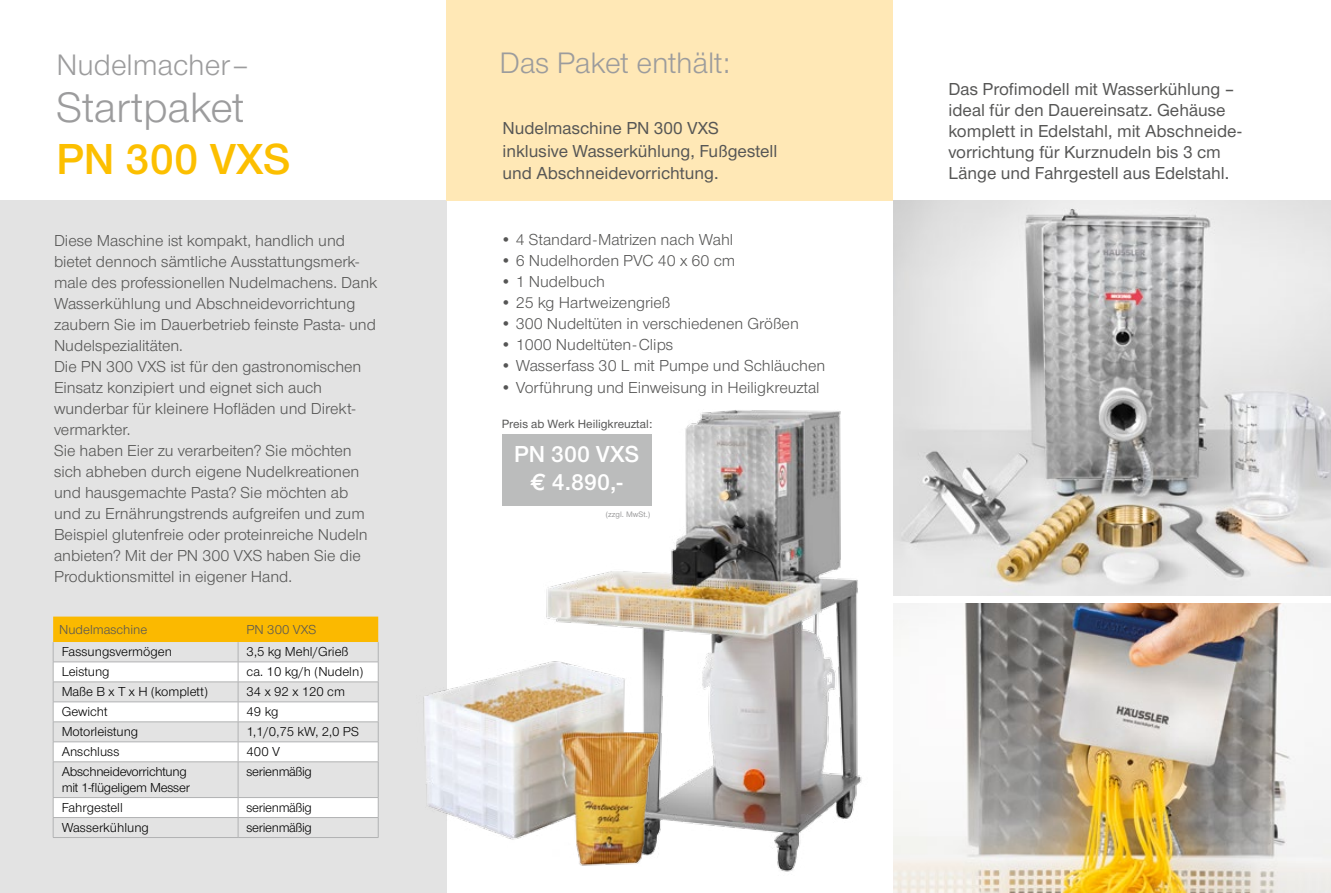
<style>
.page{position:relative;width:1331px;height:893px;background:#fff}
.page>*{position:absolute;margin:0;border:0;box-sizing:border-box;transform-origin:0 0}
.t1{font:45px "Nimbus San Nov Sem Bol";color:#fcbf00}
.t2{font:44.1px "Nimbus San Nov";color:#9c9c9d}
.t3{font:30.75px "Nimbus San Nov";color:#9c9c9d}
.t4{font:24px/28.8px "Nimbus San Nov Sem Bol";color:#fff;text-align:center}
.t5{font:500 18px/21px "Nimbus San Nov";color:#565655}
.t6{font:16.5px/21px "Nimbus San Nov";color:#565655}
.t7{font:13.5px/16.2px "Nimbus San Nov";letter-spacing:-.005em;color:#000}
.t8{font:13.5px "Nimbus San Nov";letter-spacing:-.025em;color:#000}
.t9{font:13.5px "Nimbus San Nov";color:#565655}
.t10{font:500 12.45px "Nimbus San Nov";color:#565655}
.t11{font:500 8.25px "Nimbus San Nov";color:#9c9c9d}
</style>
<div class="page">
<img style="left:535px;top:410px;width:327px;height:462px">
<div style="left:0;top:201px;width:446px;height:692px;background:#e3e3e3"></div>
<div style="left:446px;top:0;width:447px;height:201px;background:#ffe8b6"></div>
<svg style="left:54px;top:763px;width:324px;height:54px"></svg>
<hr style="left:53px;top:762px;width:1px;height:35px;background:#b1b2b3">
<hr style="left:238px;top:762px;width:1px;height:35px;background:#b1b2b3">
<hr style="left:378px;top:762px;width:1px;height:35px;background:#b1b2b3">
<svg style="left:53px;top:798px;width:1px;height:39px"></svg>
<svg style="left:238px;top:798px;width:1px;height:39px"></svg>
<svg style="left:378px;top:798px;width:1px;height:39px"></svg>
<svg style="left:53px;top:617px;width:326px;height:145px"></svg>
<hr style="left:53px;top:662px;width:185px;height:1px;background:#b1b2b3">
<hr style="left:53px;top:682px;width:185px;height:1px;background:#b1b2b3">
<hr style="left:53px;top:762px;width:185px;height:1px;background:#b1b2b3">
<hr style="left:238px;top:762px;width:140px;height:1px;background:#b1b2b3">
<hr style="left:53px;top:797px;width:185px;height:1px;background:#b1b2b3">
<hr style="left:238px;top:797px;width:140px;height:1px;background:#b1b2b3">
<hr style="left:53px;top:817px;width:185px;height:1px;background:#b1b2b3">
<hr style="left:238px;top:817px;width:140px;height:1px;background:#b1b2b3">
<hr style="left:53px;top:837px;width:185px;height:1px;background:#b1b2b3">
<hr style="left:238px;top:837px;width:140px;height:1px;background:#b1b2b3">
<img style="left:893px;top:201px;width:438px;height:394px">
<img style="left:893px;top:604px;width:438px;height:289px">
<div style="left:502px;top:435px;width:149px;height:71px;background:#bbbcbc"></div>
<img style="left:423px;top:661px;width:238px;height:206px">
<h3 class="t3" style="left:56px;top:48px;width:194px">Nudelmacher–</h3>
<h2 class="t2" style="left:56px;top:82px;width:190px">Startpaket</h2>
<h1 class="t1" style="left:56px;top:133px;width:236px">PN 300 VXS</h1>
<p class="t6" style="left:54px;top:230px;width:325px">Diese Maschine ist kompakt, handlich und bietet dennoch sämtliche Ausstattungsmerk&shy;male des professionellen Nudelmachens. Dank Wasserkühlung und Abschneidevorrichtung zaubern Sie im Dauerbetrieb feinste Pasta- und Nudelspezialitäten.<br>Die PN 300 VXS ist für den gastronomischen Einsatz konzipiert und eignet sich auch wunderbar für kleinere Hofläden und Direkt&shy;vermarkter.<br>Sie haben Eier zu verarbeiten? Sie möchten sich abheben durch eigene Nudelkreationen und hausgemachte Pasta? Sie möchten ab und zu Ernährungstrends aufgreifen und zum Beispiel glutenfreie oder proteinreiche Nudeln anbieten? Mit der PN 300 VXS haben Sie die Produktionsmittel in eigener Hand.</p>
<p class="t9" style="left:59px;top:622px;width:90px">Nudelmaschine</p>
<p class="t9" style="left:247px;top:622px;width:71px">PN 300 VXS</p>
<p class="t7" style="left:62px;top:644px;width:112px">Fassungsvermögen</p>
<p class="t7" style="left:247px;top:644px;width:103px">3,5 kg Mehl/Grieß</p>
<p class="t7" style="left:62px;top:664px;width:50px">Leistung</p>
<p class="t7" style="left:247px;top:664px;width:118px">ca. 10 kg/h (Nudeln)</p>
<p class="t7" style="left:62px;top:684px;width:148px">Maße B x T x H (komplett)</p>
<p class="t7" style="left:247px;top:684px;width:100px">34 x 92 x 120 cm</p>
<p class="t7" style="left:62px;top:704px;width:48px">Gewicht</p>
<p class="t7" style="left:247px;top:704px;width:33px">49 kg</p>
<p class="t7" style="left:62px;top:724px;width:78px">Motorleistung</p>
<p class="t7" style="left:247px;top:724px;width:114px">1,1/0,75 kW, 2,0 PS</p>
<p class="t7" style="left:62px;top:744px;width:59px">Anschluss</p>
<p class="t7" style="left:247px;top:744px;width:35px">400 V</p>
<p class="t7" style="left:62px;top:764px;width:130px">Abschneidevorrichtung mit 1-flügeligem Messer</p>
<p class="t8" style="left:247px;top:764px;width:67px">serienmäßig</p>
<p class="t7" style="left:62px;top:799px;width:63px">Fahrgestell</p>
<p class="t8" style="left:247px;top:800px;width:67px">serienmäßig</p>
<p class="t7" style="left:62px;top:819px;width:89px">Wasserkühlung</p>
<p class="t8" style="left:247px;top:820px;width:67px">serienmäßig</p>
<h3 class="t3" style="left:500px;top:45px;width:232px">Das Paket enthält:</h3>
<p class="t5" style="left:502px;top:117px;width:276px;line-height:22.5px">Nudelmaschine PN 300 VXS inklusive Wasserkühlung, Fußgestell und Abschneidevorrichtung.</p>
<p class="t6" style="left:500px;top:229px;width:234px">• 4 Standard-Matrizen nach Wahl</p>
<p class="t6" style="left:500px;top:250px;width:236px">• 6 Nudelhorden PVC 40 x 60 cm</p>
<p class="t6" style="left:500px;top:271px;width:106px">• 1 Nudelbuch</p>
<p class="t6" style="left:500px;top:292px;width:171px">• 25 kg Hartweizengrieß</p>
<p class="t6" style="left:500px;top:313px;width:300px">• 300 Nudeltüten in verschiedenen Größen</p>
<p class="t6" style="left:500px;top:334px;width:174px">• 1000 Nudeltüten- Clips</p>
<p class="t6" style="left:500px;top:355px;width:326px">• Wasserfass 30 L mit Pumpe und Schläuchen</p>
<p class="t6" style="left:500px;top:378px;width:321px">• Vorführung und Einweisung in Heiligkreuztal</p>
<p class="t10" style="left:502px;top:417px;width:152px">Preis ab Werk Heiligkreuztal:</p>
<h3 class="t4" style="left:514px;top:439px;width:126px">PN 300 VXS € 4.890,-</h3>
<p class="t11" style="left:606px;top:509px;width:46px">(zzgl. MwSt.)</p>
<p class="t5" style="left:948px;top:79px;width:294px">Das Profimodell mit Wasserkühlung – ideal für den Dauereinsatz. Gehäuse komplett in Edelstahl, mit Abschneide&shy;vorrichtung für Kurznudeln bis 3 cm Länge und Fahrgestell aus Edelstahl.</p>
</div>
